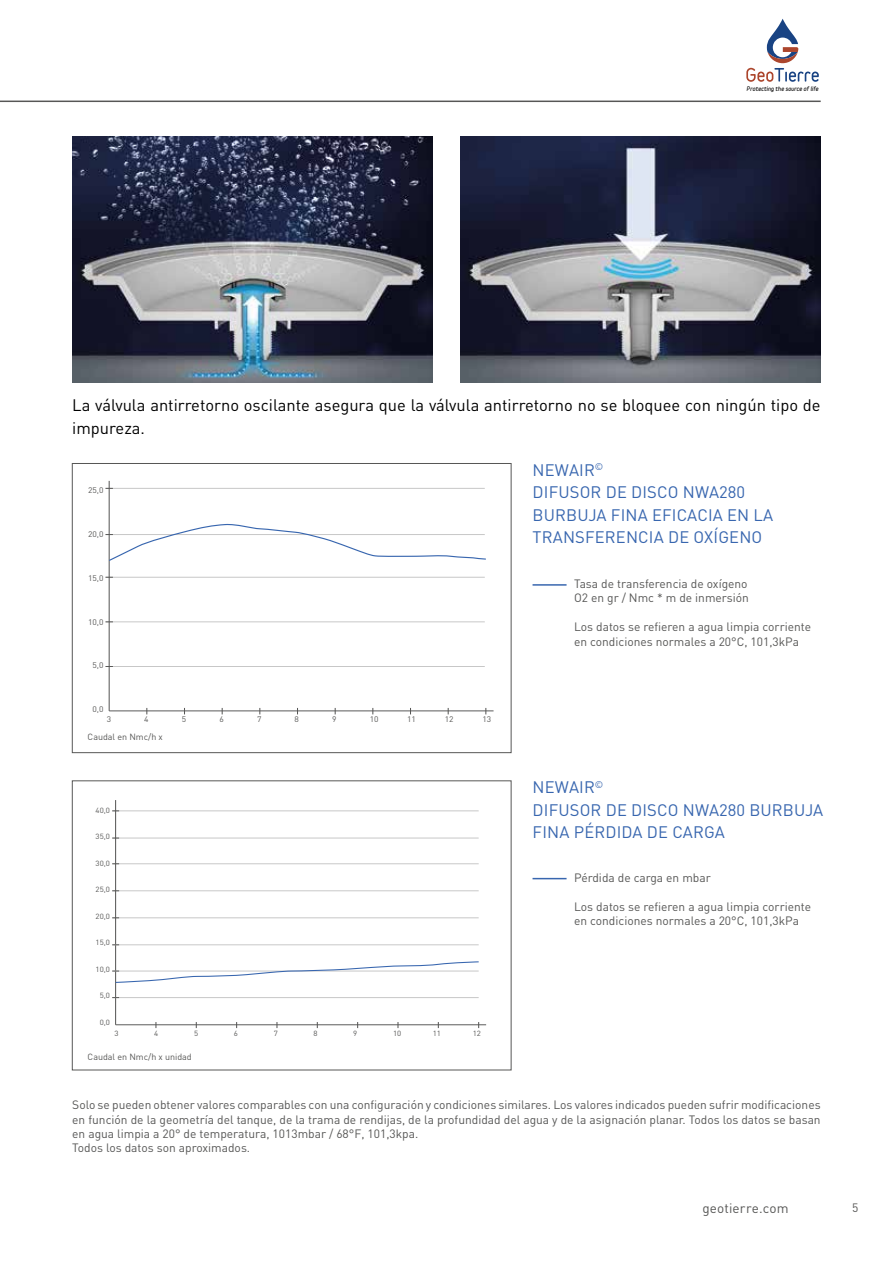
<style>
.page{position:relative;width:893px;height:1263px;background:#fff}
.page>*{position:absolute;margin:0;border:0;box-sizing:border-box;transform-origin:0 0}
.t1{font:16.5px/22.5px "DIN Pro";letter-spacing:.01em;color:#3866af}
.t2{font:16.5px/22.5px "DIN Pro";color:#000}
.t3{font:13.5px "DIN Pro";letter-spacing:.01em;color:#575756}
.t4{font:12px/14.4px "DIN Pro";color:#575756}
.t5{font:8.85px "DIN Pro";color:#575756}
.t6{font:7.95px "DIN";color:#575756;scale:1.06 1}
.t7{font:7.95px "DIN";color:#575756;scale:1.05 1}
.t8{font:7.5px "DIN";color:#575756;scale:1.06 1}
.t9{font:7.5px "DIN";color:#575756;scale:1.05 1}
.t10{font:italic 900 5.55px "Variable";color:#000}
</style>
<div class="page">
<svg style="left:746px;top:19px;width:73px;height:63px"></svg>
<hr style="left:0;top:101px;width:821px;height:1px;background:#575756">
<img style="left:72px;top:136px;width:360px;height:247px">
<img style="left:461px;top:136px;width:360px;height:247px">
<hr style="left:532px;top:584px;width:35px;height:2px;background:#3866af">
<hr style="left:532px;top:878px;width:35px;height:1px;background:#3866af">
<hr style="left:106px;top:622px;width:379px;height:1px;background:#c6c6c6">
<hr style="left:106px;top:577px;width:379px;height:1px;background:#c6c6c6">
<hr style="left:106px;top:488px;width:379px;height:1px;background:#c6c6c6">
<hr style="left:109px;top:481px;width:1px;height:230px;background:#575756">
<hr style="left:109px;top:711px;width:385px;height:1px;background:#575756">
<hr style="left:106px;top:666px;width:379px;height:1px;background:#c6c6c6">
<svg style="left:106px;top:523px;width:380px;height:39px"></svg>
<div style="left:72px;top:463px;width:439px;height:290px;border:1px solid #575756"></div>
<hr style="left:112px;top:917px;width:367px;height:1px;background:#c6c6c6">
<hr style="left:112px;top:890px;width:367px;height:1px;background:#c6c6c6">
<hr style="left:112px;top:863px;width:367px;height:1px;background:#c6c6c6">
<hr style="left:112px;top:838px;width:367px;height:1px;background:#c6c6c6">
<hr style="left:112px;top:811px;width:367px;height:1px;background:#c6c6c6">
<hr style="left:115px;top:800px;width:1px;height:225px;background:#575756">
<hr style="left:116px;top:1024px;width:370px;height:1px;background:#575756">
<hr style="left:112px;top:944px;width:367px;height:1px;background:#c6c6c6">
<hr style="left:112px;top:997px;width:367px;height:1px;background:#c6c6c6">
<svg style="left:112px;top:961px;width:367px;height:22px"></svg>
<p class="t10" style="left:747px;top:85px;width:73px">Protecting the source of life</p>
<h1 class="t2" style="left:72px;top:393px;width:750px">La válvula antirretorno oscilante asegura que la válvula antirretorno no se bloquee con ningún tipo de impureza.</h1>
<h1 class="t1" style="left:533px;top:458px;width:242px">NEWAIR<sup>©<br></sup>DIFUSOR DE DISCO NWA280<br>BURBUJA FINA EFICACIA EN LA<br>TRANSFERENCIA DE OXÍGENO</h1>
<p class="t6" style="left:88px;top:485px;width:16px">25,0</p>
<p class="t6" style="left:88px;top:529px;width:16px">20,0</p>
<p class="t6" style="left:88px;top:573px;width:16px">15,0</p>
<p class="t6" style="left:88px;top:617px;width:16px">10,0</p>
<p class="t6" style="left:92px;top:661px;width:12px">5,0</p>
<p class="t6" style="left:92px;top:704px;width:12px">0,0</p>
<p class="t4" style="left:574px;top:576px;width:176px">Tasa de transferencia de oxígeno<br>O2 en gr / Nmc * m de inmersión</p>
<p class="t4" style="left:574px;top:619px;width:239px">Los datos se refieren a agua limpia corriente en condiciones normales a 20°C, 101,3kPa</p>
<p class="t7" style="left:107px;top:714px;width:6px">3</p>
<p class="t7" style="left:144px;top:714px;width:6px">4</p>
<p class="t7" style="left:182px;top:714px;width:6px">5</p>
<p class="t7" style="left:219px;top:714px;width:6px">6</p>
<p class="t7" style="left:257px;top:714px;width:6px">7</p>
<p class="t7" style="left:295px;top:714px;width:6px">8</p>
<p class="t7" style="left:332px;top:714px;width:6px">9</p>
<p class="t7" style="left:370px;top:714px;width:10px">10</p>
<p class="t7" style="left:407px;top:714px;width:10px">11</p>
<p class="t7" style="left:445px;top:714px;width:10px">12</p>
<p class="t7" style="left:482px;top:714px;width:10px">13</p>
<p class="t5" style="left:88px;top:730px;width:77px">Caudal en Nmc/h x</p>
<p class="t8" style="left:96px;top:805px;width:15px">40,0</p>
<p class="t8" style="left:96px;top:832px;width:15px">35,0</p>
<p class="t8" style="left:96px;top:858px;width:15px">30,0</p>
<p class="t8" style="left:96px;top:885px;width:15px">25,0</p>
<p class="t8" style="left:96px;top:911px;width:15px">20,0</p>
<p class="t8" style="left:96px;top:938px;width:15px">15,0</p>
<p class="t8" style="left:96px;top:964px;width:15px">10,0</p>
<p class="t8" style="left:100px;top:991px;width:11px">5,0</p>
<p class="t8" style="left:100px;top:1017px;width:11px">0,0</p>
<p class="t9" style="left:114px;top:1029px;width:5px">3</p>
<p class="t9" style="left:154px;top:1029px;width:5px">4</p>
<p class="t9" style="left:194px;top:1029px;width:5px">5</p>
<p class="t9" style="left:234px;top:1029px;width:5px">6</p>
<p class="t9" style="left:274px;top:1029px;width:5px">7</p>
<p class="t9" style="left:313px;top:1029px;width:5px">8</p>
<p class="t9" style="left:353px;top:1029px;width:5px">9</p>
<p class="t9" style="left:393px;top:1029px;width:9px">10</p>
<p class="t9" style="left:433px;top:1029px;width:9px">11</p>
<p class="t9" style="left:473px;top:1029px;width:9px">12</p>
<p class="t5" style="left:88px;top:1051px;width:106px">Caudal en Nmc/h x unidad</p>
<h1 class="t1" style="left:533px;top:775px;width:292px">NEWAIR<sup>©<br></sup>DIFUSOR DE DISCO NWA280 BURBUJA<br>FINA PÉRDIDA DE CARGA</h1>
<p class="t4" style="left:574px;top:870px;width:138px">Pérdida de carga en mbar</p>
<p class="t4" style="left:574px;top:898px;width:239px">Los datos se refieren a agua limpia corriente en condiciones normales a 20°C, 101,3kPa</p>
<p class="t4" style="left:72px;top:1097px;width:750px">Solo se pueden obtener valores comparables con una configuración y condiciones similares. Los valores indicados pueden sufrir modificaciones en función de la geometría del tanque, de la trama de rendijas, de la profundidad del agua y de la asignación planar. Todos los datos se basan en agua limpia a 20° de temperatura, 1013mbar / 68°F, 101,3kpa.<br>Todos los datos son aproximados.</p>
<p class="t3" style="left:702px;top:1199px;width:88px">geotierre.com</p>
<p class="t4" style="left:852px;top:1200px;width:8px">5</p>
</div>
